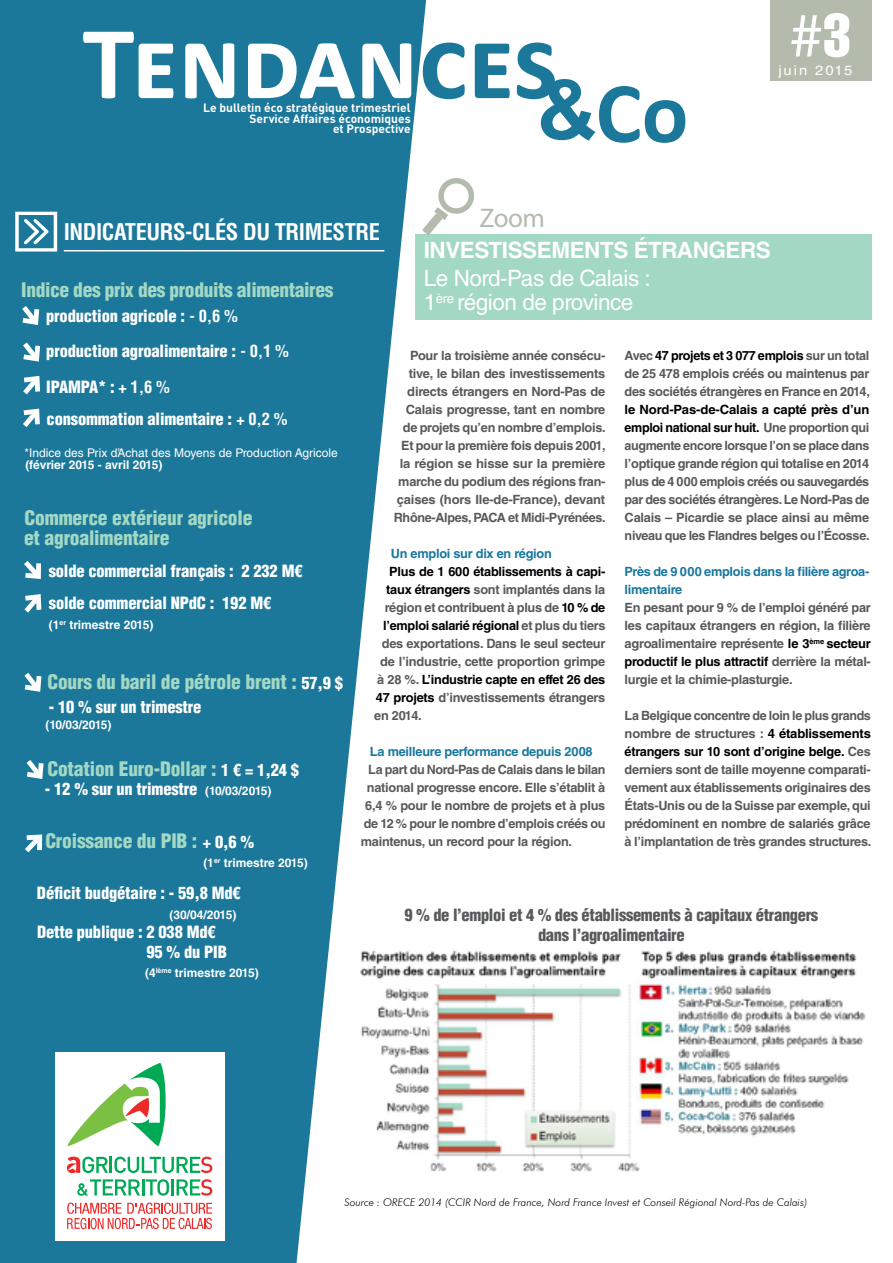
<style>
.page{position:relative;width:893px;height:1263px;background:#fff}
.page>*{position:absolute;margin:0;border:0;box-sizing:border-box;transform-origin:0 0}
.t1{font:700 105px "Calibri";color:#fff}
.t2{font:700 87px "Calibri";color:#1b789a}
.t3{font:60px "Helvetica LT Std";color:#fff}
.t4{font:27px "Myriad Pro";color:#b3bbad}
.t5{font:22.5px/24px "Helvetica LT Std";letter-spacing:-.02em;color:#fff}
.t6{font:700 condensed 22.5px "Helvetica LT Std";letter-spacing:-.02em;color:#fff}
.t7{font:700 22.5px "Helvetica LT Std";letter-spacing:-.02em;color:#fff}
.t8{font:900 condensed 19.5px/19.5px "Helvetica LT Std";letter-spacing:-.01em;color:#a3d8c4}
.t9{font:900 condensed 16.5px/35.2px "Helvetica LT Std";letter-spacing:-.01em;color:#fff}
.t10{font:900 condensed 16.5px/19.8px "Helvetica LT Std";letter-spacing:-.02em;color:#58595b;text-align:center}
.t11{font:13.5px "Helvetica LT Std";letter-spacing:.13em;color:#fff;scale:1.1 1}
.t12{font:700 12.75px/18px "Helvetica LT Std";letter-spacing:-.02em;color:#58595b;text-align:justify}
.t13{font:700 12.75px/18px "Helvetica LT Std";letter-spacing:-.02em;color:#19789e}
.t14{font:700 12.75px "Helvetica LT Std";letter-spacing:-.02em;color:#000}
.t15{font:700 12px "Helvetica LT Std";color:#fff}
.t16{font:700 12px/10.5px "DINOT";color:#fff;text-align:right}
.t17{font:12px "Helvetica LT Std";color:#fff}
.t18{font:italic 300 10.5px "Futura BT";color:#000}
.s1{color:#1b789a}
.s2{font-family:"Arial";font-size:82.5px}
.s3{font-family:"Helvetica LT Std Comp"}
.s4{font-weight:700}
.s5{color:#000}
.s6{color:#58595b}
.s7{font-size:16.5px;color:#fff}
.s8{font-weight:700;font-stretch:normal;font-size:12px}
</style>
<div class="page">
<div style="left:415px;top:234px;width:457px;height:86px;background:#a3d8c4"></div>
<svg style="left:0;top:0;width:426px;height:1263px;background:#3989a7"></svg>
<hr style="left:64px;top:250px;width:320px;height:1px;background:#fff">
<svg style="left:15px;top:212px;width:42px;height:40px"></svg>
<svg style="left:422px;top:176px;width:52px;height:59px"></svg>
<svg style="left:17px;top:301px;width:25px;height:28px"></svg>
<svg style="left:18px;top:337px;width:25px;height:29px"></svg>
<svg style="left:19px;top:590px;width:26px;height:28px"></svg>
<svg style="left:19px;top:556px;width:26px;height:27px"></svg>
<svg style="left:20px;top:830px;width:27px;height:27px"></svg>
<div style="left:770px;top:0;width:102px;height:81px;background:#b3bbad"></div>
<svg style="left:20px;top:667px;width:25px;height:29px"></svg>
<svg style="left:22px;top:755px;width:25px;height:28px"></svg>
<div style="left:55px;top:1052px;width:169px;height:188px;background:#fff"></div>
<svg style="left:67px;top:1202px;width:145px;height:27px"></svg>
<svg style="left:77px;top:1179px;width:92px;height:17px"></svg>
<hr style="left:171px;top:1179px;width:3px;height:16px;background:#0a5">
<svg style="left:177px;top:1179px;width:35px;height:16px"></svg>
<svg style="left:67px;top:1156px;width:145px;height:17px"></svg>
<svg style="left:68px;top:1063px;width:98px;height:83px"></svg>
<img style="left:353px;top:934px;width:513px;height:248px">
<svg style="left:18px;top:372px;width:26px;height:60px"></svg>
<h1 class="t1" style="left:82px;top:-4px;width:477px">Tendan<span class="s1">ces</span></h1>
<h2 class="t2" style="left:537px;top:57px;width:153px"><span class="s2">&amp;</span>Co</h2>
<p class="t16" style="left:203px;top:102px;width:209px">Le bulletin éco stratégique trimestriel<br>Service Affaires économiques<br>et Prospective</p>
<h3 class="t3" style="left:789px;top:1px;width:63px">#<span class="s3">3</span></h3>
<p class="t11" style="left:778px;top:63px;width:69px">juin 2015</p>
<h3 class="t4" style="left:480px;top:201px;width:67px">Zoom</h3>
<h3 class="t6" style="left:64px;top:218px;width:318px">INDICATEURS-CLÉS DU TRIMESTRE</h3>
<h3 class="t7" style="left:424px;top:236px;width:349px">INVESTISSEMENTS ÉTRANGERS</h3>
<h3 class="t5" style="left:424px;top:266px;width:229px">Le Nord-Pas de Calais :<br>1<sup>ère</sup> région de province</h3>
<h3 class="t8" style="left:21px;top:280px;width:314px">Indice des prix des produits alimentaires</h3>
<p class="t9" style="left:46px;top:298px;width:244px">production agricole : <span class="s4">- 0,6 % </span>production agroalimentaire : <span class="s4">- 0,1 %<br></span>IPAMPA* : <span class="s4">+ 1,6 %</span></p>
<p class="t9" style="left:47px;top:401px;width:243px">consommation alimentaire : <span class="s4">+ 0,2 %</span></p>
<p class="t17" style="left:25px;top:446px;width:315px">*Indice des Prix d’Achat des Moyens de Production Agricole</p>
<p class="t15" style="left:25px;top:457px;width:139px">(février 2015 - avril 2015)</p>
<h3 class="t8" style="left:24px;top:508px;width:230px">Commerce extérieur agricole et agroalimentaire</h3>
<p class="t9" style="left:49px;top:554px;width:255px;line-height:32.2px">solde commercial français : 2 232 M€ solde commercial NPdC : 192 M€</p>
<p class="t15" style="left:49px;top:617px;width:106px">(1<sup>er</sup> trimestre 2015)</p>
<p class="t12" style="left:394px;top:346px;width:213px;text-align:right">Pour la troisième année consécu&shy;tive, le bilan des investissements directs étrangers en Nord-Pas de Calais progresse, tant en nombre de projets qu’en nombre d’emplois.<br>Et pour la première fois depuis 2001, la région se hisse sur la première marche du podium des régions fran&shy;çaises (hors Ile-de-France), devant Rhône-Alpes, PACA et Midi-Pyrénées.</p>
<p class="t13" style="left:391px;top:544px;width:163px">Un emploi sur dix en région</p>
<p class="t14" style="left:389px;top:564px;width:217px">Plus de 1 600 établissements à capi-</p>
<p class="t12" style="left:386px;top:580px;width:220px"><span class="s5">taux étrangers</span> sont implantés dans la</p>
<p class="t12" style="left:385px;top:598px;width:222px">région et contribuent à plus de <span class="s5">10 % de</span></p>
<p class="t14" style="left:383px;top:618px;width:224px">l’emploi salarié régional <span class="s6">et plus du tiers</span></p>
<p class="t12" style="left:382px;top:634px;width:225px">des exportations. Dans le seul secteur</p>
<p class="t12" style="left:380px;top:652px;width:226px">de l’industrie, cette proportion grimpe</p>
<p class="t14" style="left:377px;top:672px;width:229px"><span class="s6">à 28 %.</span> L’industrie capte en effet 26 des</p>
<p class="t12" style="left:376px;top:688px;width:231px"><span class="s5">47 projets</span> d’investissements étrangers</p>
<p class="t12" style="left:374px;top:706px;width:49px">en 2014.</p>
<p class="t13" style="left:370px;top:742px;width:224px">La meilleure performance depuis 2008</p>
<p class="t12" style="left:368px;top:760px;width:239px">La part du Nord-Pas de Calais dans le bilan</p>
<p class="t12" style="left:367px;top:778px;width:240px">national progresse encore. Elle s’établit à</p>
<p class="t12" style="left:365px;top:796px;width:242px">6,4 % pour le nombre de projets et à plus</p>
<p class="t12" style="left:364px;top:814px;width:243px">de 12 % pour le nombre d’emplois créés ou</p>
<p class="t12" style="left:361px;top:832px;width:213px">maintenus, un record pour la région.</p>
<p class="t12" style="left:625px;top:346px;width:247px">Avec <span class="s5">47 projets et 3 077 emplois</span> sur un total de 25 478 emplois créés ou maintenus par des sociétés étrangères en France en 2014,</p>
<p class="t12" style="left:625px;top:400px;width:247px"><span class="s5">le Nord-Pas-de-Calais a capté près d’un emploi national sur huit.</span> Une proportion qui augmente encore lorsque l’on se place dans l’optique grande région qui totalise en 2014 plus de 4 000 emplois créés ou sauvegardés par des sociétés étrangères. Le Nord-Pas de Calais – Picardie se place ainsi au même niveau que les Flandres belges ou l’Écosse.</p>
<p class="t13" style="left:625px;top:562px;width:246px">Près de 9 000 emplois dans la filière agroa&shy;limentaire</p>
<p class="t12" style="left:625px;top:598px;width:248px">En pesant pour 9 % de l’emploi généré par les capitaux étrangers en région, la filière agroalimentaire représente <span class="s5">le 3</span><sup>ème</sup> <span class="s5">secteur productif le plus attractif</span> derrière la métal&shy;lurgie et la chimie-plasturgie.</p>
<p class="t12" style="left:625px;top:706px;width:248px">La Belgique concentre de loin le plus grands nombre de structures : <span class="s5">4 établissements étrangers sur 10 sont d’origine belge.</span> Ces derniers sont de taille moyenne comparati&shy;vement aux établissements originaires des États-Unis ou de la Suisse par exemple, qui prédominent en nombre de salariés grâce à l’implantation de très grandes structures.</p>
<h3 class="t8" style="left:47px;top:672px;width:297px">Cours du baril de pétrole brent : <span class="s7">57,9 $</span></h3>
<p class="t9" style="left:49px;top:689px;width:154px">- 10 % sur un trimestre</p>
<p class="t15" style="left:45px;top:717px;width:68px">(10/03/2015)</p>
<h3 class="t8" style="left:47px;top:758px;width:253px">Cotation Euro-Dollar : <span class="s7">1 € = 1,24 $</span></h3>
<p class="t9" style="left:45px;top:771px;width:228px">- 12 % sur un trimestre <span class="s8">(10/03/2015)</span></p>
<h3 class="t8" style="left:45px;top:830px;width:210px">Croissance du PIB : <span class="s7">+ 0,6 %</span></h3>
<p class="t15" style="left:203px;top:855px;width:106px">(1<sup>er</sup> trimestre 2015)</p>
<p class="t9" style="left:37px;top:875px;width:205px">Déficit budgétaire : - 59,8 Md€</p>
<p class="t15" style="left:170px;top:907px;width:68px">(30/04/2015)</p>
<p class="t9" style="left:146px;top:922px;width:82px;line-height:19.5px;text-indent:-109px">Dette publique : 2 038 Md€<br>95 % du PIB</p>
<p class="t15" style="left:145px;top:966px;width:115px">(4<sup>ième</sup> trimestre 2015)</p>
<p class="t10" style="left:404px;top:905px;width:415px">9 % de l’emploi et 4 % des établissements à capitaux étrangers dans l’agroalimentaire</p>
<p class="t18" style="left:344px;top:1196px;width:464px">Source : ORECE 2014 (CCIR Nord de France, Nord France Invest et Conseil Régional Nord-Pas de Calais)</p>
</div>
